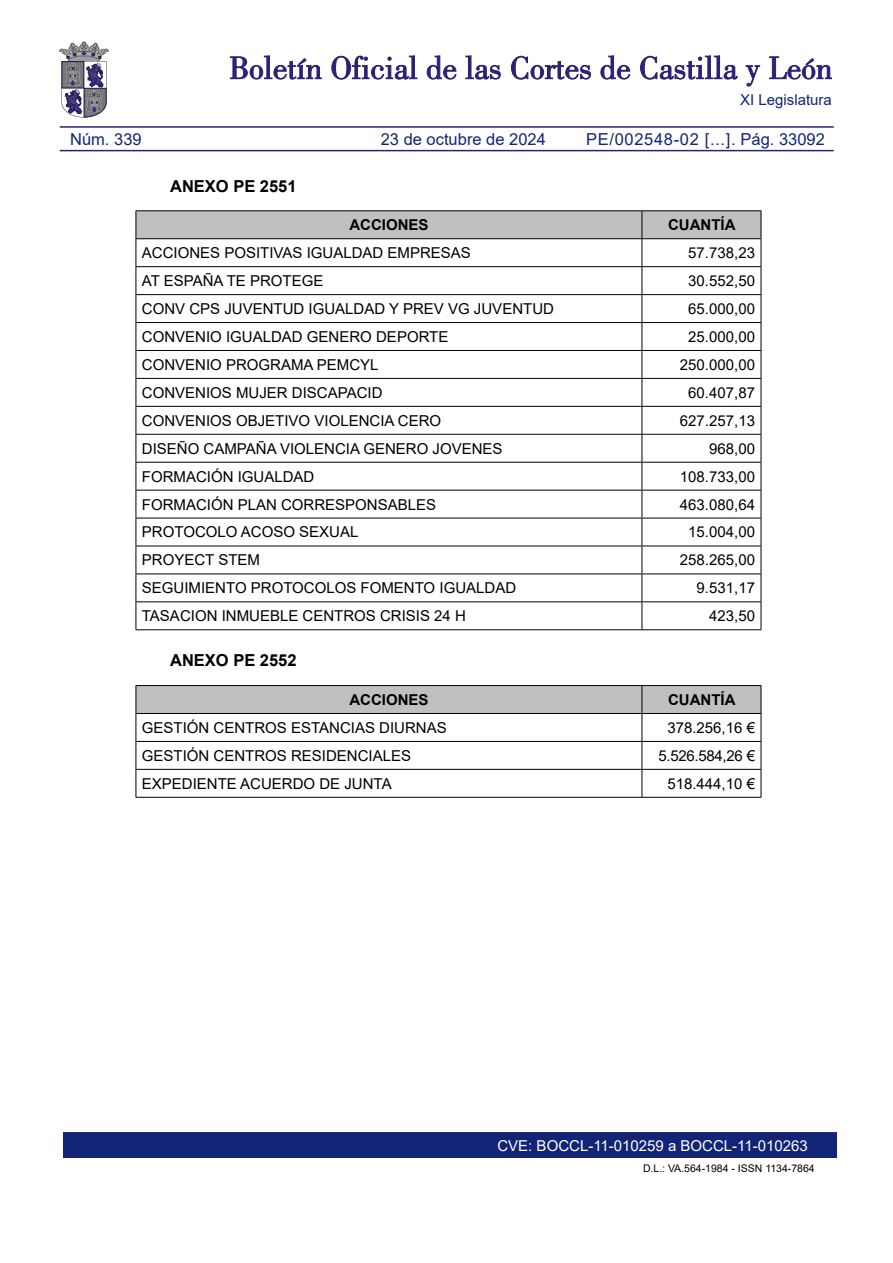
<style>
.page{position:relative;width:893px;height:1263px;background:#fff}
.page>*{position:absolute;margin:0;border:0;box-sizing:border-box;transform-origin:0 0}
.ordencabecera{font:16.5px "Arial";letter-spacing:.04em;color:#132477}
.t1{font:16.5px "Arial";color:#122478}
.textosangria{font:700 16.5px "Arial";color:#000}
.textotabla{font:15px "Arial";color:#000}
.cvepie{font:15px "Arial";color:#fff}
.textotabla-2{font:700 15px "Arial";color:#000}
.t2{font:15px "Arial";color:#122478}
.t3{font:10.5px "Arial";color:#000}
.s1{color:#122478}
</style>
<div class="page">
<div style="left:64px;top:1132px;width:772px;height:25px;background:#132477"></div>
<hr style="left:60px;top:150px;width:774px;height:1px;background:#2b2175">
<hr style="left:60px;top:126px;width:774px;height:2px;background:#2b2175">
<svg style="left:230px;top:55px;width:92px;height:24px"></svg>
<svg style="left:331px;top:55px;width:86px;height:25px"></svg>
<svg style="left:427px;top:55px;width:29px;height:24px"></svg>
<svg style="left:466px;top:55px;width:35px;height:24px"></svg>
<svg style="left:511px;top:56px;width:80px;height:24px"></svg>
<svg style="left:600px;top:55px;width:30px;height:24px"></svg>
<svg style="left:640px;top:55px;width:98px;height:25px"></svg>
<svg style="left:746px;top:65px;width:14px;height:22px"></svg>
<svg style="left:769px;top:56px;width:63px;height:23px"></svg>
<svg style="left:59px;top:42px;width:50px;height:75px"></svg>
<hr style="left:136px;top:210px;width:506px;height:1px;background:#000">
<hr style="left:642px;top:210px;width:119px;height:1px;background:#000">
<svg style="left:136px;top:211px;width:626px;height:418px"></svg>
<hr style="left:136px;top:629px;width:506px;height:1px;background:#000">
<hr style="left:642px;top:629px;width:119px;height:1px;background:#000">
<svg style="left:136px;top:685px;width:626px;height:112px"></svg>
<hr style="left:136px;top:797px;width:506px;height:1px;background:#000">
<hr style="left:642px;top:797px;width:119px;height:1px;background:#000">
<p class="t1" style="left:70px;top:128px;width:73px">Núm. 339</p>
<p class="t1" style="left:381px;top:128px;width:167px">23 de octubre de 2024</p>
<p class="textosangria" style="left:170px;top:174px;width:128px">ANEXO PE 2551</p>
<p class="t2" style="left:740px;top:89px;width:93px">XI Legislatura</p>
<p class="ordencabecera" style="left:586px;top:128px;width:240px">PE/002548-02 [...]. <span class="s1">Pág. 33092</span></p>
<p class="textotabla-2" style="left:349px;top:214px;width:81px">ACCIONES</p>
<p class="textotabla-2" style="left:668px;top:214px;width:69px">CUANTÍA</p>
<p class="textotabla" style="left:142px;top:243px;width:330px">ACCIONES POSITIVAS IGUALDAD EMPRESAS</p>
<p class="textotabla" style="left:688px;top:243px;width:68px">57.738,23</p>
<p class="textotabla" style="left:142px;top:270px;width:183px">AT ESPAÑA TE PROTEGE</p>
<p class="textotabla" style="left:688px;top:270px;width:68px">30.552,50</p>
<p class="textotabla" style="left:142px;top:298px;width:414px">CONV CPS JUVENTUD IGUALDAD Y PREV VG JUVENTUD</p>
<p class="textotabla" style="left:688px;top:298px;width:68px">65.000,00</p>
<p class="textotabla" style="left:142px;top:326px;width:308px">CONVENIO IGUALDAD GENERO DEPORTE</p>
<p class="textotabla" style="left:688px;top:326px;width:68px">25.000,00</p>
<p class="textotabla" style="left:142px;top:354px;width:238px">CONVENIO PROGRAMA PEMCYL</p>
<p class="textotabla" style="left:680px;top:354px;width:77px">250.000,00</p>
<p class="textotabla" style="left:142px;top:382px;width:242px">CONVENIOS MUJER DISCAPACID</p>
<p class="textotabla" style="left:688px;top:382px;width:68px">60.407,87</p>
<p class="textotabla" style="left:142px;top:410px;width:301px">CONVENIOS OBJETIVO VIOLENCIA CERO</p>
<p class="textotabla" style="left:680px;top:410px;width:77px">627.257,13</p>
<p class="textotabla" style="left:142px;top:438px;width:362px">DISEÑO CAMPAÑA VIOLENCIA GENERO JOVENES</p>
<p class="textotabla" style="left:709px;top:438px;width:47px">968,00</p>
<p class="textotabla" style="left:142px;top:466px;width:174px">FORMACIÓN IGUALDAD</p>
<p class="textotabla" style="left:680px;top:466px;width:77px">108.733,00</p>
<p class="textotabla" style="left:142px;top:494px;width:296px">FORMACIÓN PLAN CORRESPONSABLES</p>
<p class="textotabla" style="left:680px;top:494px;width:77px">463.080,64</p>
<p class="textotabla" style="left:142px;top:522px;width:218px">PROTOCOLO ACOSO SEXUAL</p>
<p class="textotabla" style="left:688px;top:522px;width:68px">15.004,00</p>
<p class="textotabla" style="left:142px;top:550px;width:120px">PROYECT STEM</p>
<p class="textotabla" style="left:680px;top:550px;width:77px">258.265,00</p>
<p class="textotabla" style="left:142px;top:578px;width:376px">SEGUIMIENTO PROTOCOLOS FOMENTO IGUALDAD</p>
<p class="textotabla" style="left:697px;top:578px;width:60px">9.531,17</p>
<p class="textotabla" style="left:142px;top:606px;width:325px">TASACION INMUEBLE CENTROS CRISIS 24 H</p>
<p class="textotabla" style="left:709px;top:606px;width:47px">423,50</p>
<p class="textosangria" style="left:170px;top:649px;width:128px">ANEXO PE 2552</p>
<p class="textotabla-2" style="left:349px;top:689px;width:81px">ACCIONES</p>
<p class="textotabla-2" style="left:668px;top:689px;width:69px">CUANTÍA</p>
<p class="textotabla" style="left:142px;top:717px;width:306px">GESTIÓN CENTROS ESTANCIAS DIURNAS</p>
<p class="textotabla" style="left:667px;top:717px;width:89px">378.256,16 €</p>
<p class="textotabla" style="left:142px;top:745px;width:271px">GESTIÓN CENTROS RESIDENCIALES</p>
<p class="textotabla" style="left:658px;top:745px;width:98px">5.526.584,26 €</p>
<p class="textotabla" style="left:142px;top:773px;width:251px">EXPEDIENTE ACUERDO DE JUNTA</p>
<p class="textotabla" style="left:667px;top:773px;width:89px">518.444,10 €</p>
<p class="cvepie" style="left:497px;top:1135px;width:312px">CVE: BOCCL-11-010259 a BOCCL-11-010263</p>
<p class="t3" style="left:643px;top:1161px;width:173px">D.L.: VA.564-1984 - ISSN 1134-7864</p>
</div>
